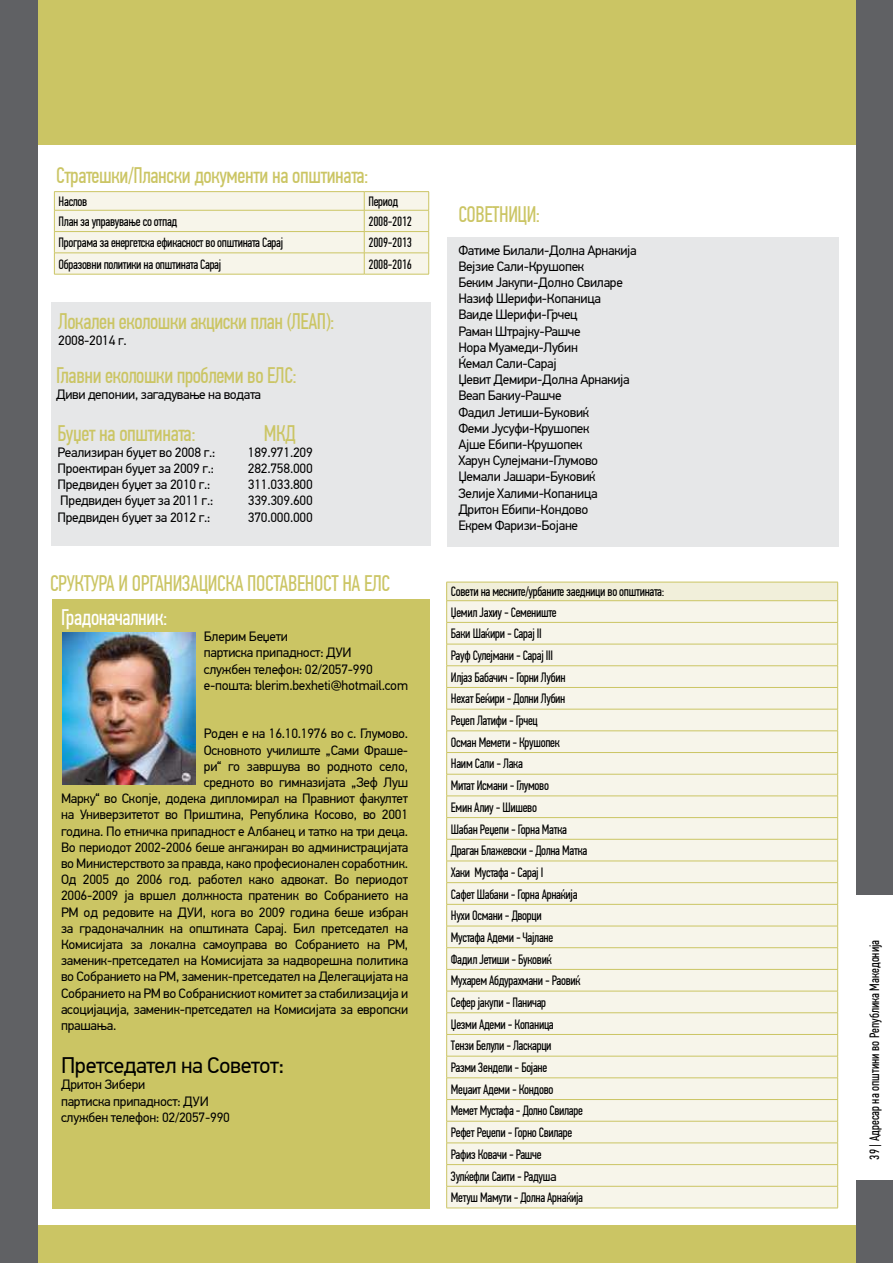
<style>
.page{position:relative;width:893px;height:1263px;background:#fff}
.page>*{position:absolute;margin:0;border:0;box-sizing:border-box;transform-origin:0 0}
.t1{font:22.5px "PF Din Text Comp Pro";letter-spacing:-.015em;color:#cbc564}
.t2{font:22.5px "PF1 Din Text Pro";letter-spacing:-.02em;color:#000}
.t3{font:22.5px "PF Din Text Comp Pro";letter-spacing:-.015em;color:#fff}
.t4{font:13.5px/16.2px "PF1 Din Text Pro";letter-spacing:-.02em;color:#000}
.t5{font:13.5px/21.8px "PF Din Text Comp Pro";letter-spacing:-.02em;color:#000}
.t6{font:13.5px "PF Din Text Comp Pro";color:#000}
.s1{font-family:"PF1 Din Text Pro"}
</style>
<div class="page">
<div style="left:0;top:1225px;width:893px;height:38px;background:#cbc564"></div>
<div style="left:7px;top:0;width:886px;height:145px;background:#cbc564"></div>
<div style="left:0;top:0;width:37px;height:1263px;background:#606164"></div>
<div style="left:856px;top:0;width:37px;height:894px;background:#606164"></div>
<div style="left:856px;top:1181px;width:37px;height:82px;background:#606164"></div>
<div style="left:51px;top:302px;width:380px;height:243px;background:#e6e7e8"></div>
<div style="left:52px;top:600px;width:377px;height:609px;background:#cbc564"></div>
<div style="left:448px;top:237px;width:391px;height:310px;background:#e6e7e8"></div>
<hr style="left:54px;top:191px;width:310px;height:1px;background:#cbc564">
<hr style="left:364px;top:191px;width:65px;height:1px;background:#cbc564">
<svg style="left:54px;top:192px;width:375px;height:82px;background:#f4f2e3"></svg>
<hr style="left:54px;top:274px;width:310px;height:1px;background:#cbc564">
<hr style="left:364px;top:274px;width:65px;height:1px;background:#cbc564">
<div style="left:447px;top:582px;width:391px;height:19px;background:#f1efda"></div>
<div style="left:447px;top:601px;width:390px;height:607px;background:#f7f5ea"></div>
<hr style="left:446px;top:582px;width:392px;height:1px;background:#cbc564">
<hr style="left:446px;top:600px;width:392px;height:1px;background:#cbc564">
<hr style="left:446px;top:622px;width:392px;height:1px;background:#cbc564">
<hr style="left:446px;top:644px;width:392px;height:1px;background:#cbc564">
<hr style="left:446px;top:665px;width:392px;height:1px;background:#cbc564">
<hr style="left:446px;top:687px;width:392px;height:1px;background:#cbc564">
<hr style="left:446px;top:709px;width:392px;height:1px;background:#cbc564">
<hr style="left:446px;top:730px;width:392px;height:1px;background:#cbc564">
<hr style="left:446px;top:752px;width:392px;height:1px;background:#cbc564">
<hr style="left:446px;top:774px;width:392px;height:1px;background:#cbc564">
<hr style="left:446px;top:796px;width:392px;height:1px;background:#cbc564">
<hr style="left:446px;top:817px;width:392px;height:1px;background:#cbc564">
<hr style="left:446px;top:839px;width:392px;height:1px;background:#cbc564">
<hr style="left:446px;top:861px;width:392px;height:1px;background:#cbc564">
<hr style="left:446px;top:882px;width:392px;height:1px;background:#cbc564">
<hr style="left:446px;top:904px;width:392px;height:1px;background:#cbc564">
<hr style="left:446px;top:926px;width:392px;height:1px;background:#cbc564">
<hr style="left:446px;top:947px;width:392px;height:1px;background:#cbc564">
<hr style="left:446px;top:969px;width:392px;height:1px;background:#cbc564">
<hr style="left:446px;top:991px;width:392px;height:1px;background:#cbc564">
<hr style="left:446px;top:1012px;width:392px;height:1px;background:#cbc564">
<hr style="left:446px;top:1034px;width:392px;height:1px;background:#cbc564">
<hr style="left:446px;top:1056px;width:392px;height:1px;background:#cbc564">
<hr style="left:446px;top:1077px;width:392px;height:1px;background:#cbc564">
<hr style="left:446px;top:1099px;width:392px;height:1px;background:#cbc564">
<hr style="left:446px;top:1121px;width:392px;height:1px;background:#cbc564">
<hr style="left:446px;top:1143px;width:392px;height:1px;background:#cbc564">
<hr style="left:446px;top:1164px;width:392px;height:1px;background:#cbc564">
<hr style="left:446px;top:1186px;width:392px;height:1px;background:#cbc564">
<svg style="left:446px;top:582px;width:1px;height:626px"></svg>
<svg style="left:837px;top:582px;width:1px;height:626px"></svg>
<hr style="left:446px;top:1208px;width:392px;height:1px;background:#cbc564">
<img style="left:62px;top:632px;width:133px;height:153px">
<h1 class="t1" style="left:56px;top:162px;width:314px">Стратешки/Плански документи на општината:</h1>
<p class="t5" style="left:59px;top:191px;width:30px">Наслов</p>
<p class="t5" style="left:368px;top:191px;width:31px">Период</p>
<p class="t5" style="left:59px;top:211px;width:120px">План за управување со отпад</p>
<p class="t5" style="left:368px;top:211px;width:45px">2008-2012</p>
<p class="t5" style="left:59px;top:232px;width:226px">Програма за енергетска ефикасност во општината Сарај</p>
<p class="t5" style="left:368px;top:232px;width:45px">2009-2013</p>
<p class="t5" style="left:59px;top:253px;width:164px">Образовни политики на општината Сарај</p>
<p class="t5" style="left:368px;top:253px;width:44px">2008-2016</p>
<h1 class="t1" style="left:58px;top:308px;width:278px">Локален еколошки акциски план (ЛЕАП):</h1>
<p class="t4" style="left:58px;top:332px;width:70px">2008-2014 г.</p>
<h1 class="t1" style="left:56px;top:362px;width:242px">Главни еколошки проблеми во ЕЛС:</h1>
<p class="t4" style="left:56px;top:386px;width:206px">Диви депонии, загадување на водата</p>
<h1 class="t1" style="left:57px;top:420px;width:140px">Буџет на општината:</h1>
<h1 class="t1" style="left:264px;top:420px;width:33px">МКД</h1>
<p class="t4" style="left:57px;top:444px;width:160px">Реализиран буџет во 2008 г.:</p>
<p class="t4" style="left:248px;top:444px;width:66px">189.971.209</p>
<p class="t4" style="left:57px;top:460px;width:158px">Проектиран буџет за 2009 г.:</p>
<p class="t4" style="left:248px;top:460px;width:66px">282.758.000</p>
<p class="t4" style="left:57px;top:476px;width:155px">Предвиден буџет за 2010 г.:</p>
<p class="t4" style="left:248px;top:476px;width:66px">311.033.800</p>
<p class="t4" style="left:60px;top:493px;width:155px">Предвиден буџет за 2011 г.:</p>
<p class="t4" style="left:248px;top:493px;width:66px">339.309.600</p>
<p class="t4" style="left:57px;top:509px;width:155px">Предвиден буџет за 2012 г.:</p>
<p class="t4" style="left:248px;top:509px;width:66px">370.000.000</p>
<h1 class="t1" style="left:50px;top:570px;width:342px">СРУКТУРА И ОРГАНИЗАЦИСКА ПОСТАВЕНОСТ НА ЕЛС</h1>
<h1 class="t3" style="left:61px;top:604px;width:108px">Градоначалник:</h1>
<p class="t4" style="left:204px;top:628px;width:206px">Блерим Беџети<br>партиска припадност: ДУИ<br>службен телефон: 02/2057-990 е-пошта: blerim.bexheti@hotmail.com</p>
<p class="t4" style="left:204px;top:726px;width:206px">Роден е на 16.10.1976 во с. Глумово.</p>
<p class="t4" style="left:204px;top:742px;width:204px">Основното училиште „Сами Фр-аше-</p>
<p class="t4" style="left:204px;top:758px;width:206px">ри“ го завршува во родното село,</p>
<p class="t4" style="left:204px;top:774px;width:206px">средното во гимназијата „Зеф Луш</p>
<p class="t4" style="left:61px;top:790px;width:349px">Марку“ во Скопје, додека дипломирал на Правниот факултет</p>
<p class="t4" style="left:61px;top:807px;width:349px">на Универзитетот во Приштина, Република Косово, во 2001</p>
<p class="t4" style="left:61px;top:823px;width:349px">година. По етничка припадност е Албанец и татко на три деца.</p>
<p class="t4" style="left:61px;top:839px;width:349px">Во периодот 2002-2006 беше ангажиран во администрацијата</p>
<p class="t4" style="left:61px;top:855px;width:349px">во Министерството за правда, како професионален соработник.</p>
<p class="t4" style="left:61px;top:871px;width:349px">Од 2005 до 2006 год. работел како адвокат. Во периодот</p>
<p class="t4" style="left:61px;top:888px;width:349px">2006-2009 ја вршел должноста пратеник во Собранието на</p>
<p class="t4" style="left:61px;top:904px;width:349px">РМ од редовите на ДУИ, кога во 2009 година беше избран</p>
<p class="t4" style="left:61px;top:920px;width:349px">за градоначалник на општината Сарај. Бил претседател на</p>
<p class="t4" style="left:61px;top:936px;width:349px">Комисијата за локална самоуправа во Собранието на РМ,</p>
<p class="t4" style="left:61px;top:952px;width:349px">заменик-претседател на Комисијата за надворешна политика</p>
<p class="t4" style="left:61px;top:969px;width:349px">во Собранието на РМ, заменик-претседател на Делегацијата на</p>
<p class="t4" style="left:61px;top:985px;width:349px">Собранието на РМ во Собранискиот комитет за стабилизација и</p>
<p class="t4" style="left:61px;top:1001px;width:349px">асоцијација, заменик-претседател на Комисијата за европски</p>
<p class="t4" style="left:61px;top:1017px;width:57px">прашања.</p>
<h1 class="t2" style="left:61px;top:1052px;width:225px">Претседател на Советот:</h1>
<p class="t4" style="left:61px;top:1077px;width:170px">Дритон Зибери<br>партиска припадност: ДУИ службен телефон: 02/2057-990</p>
<h1 class="t1" style="left:458px;top:202px;width:83px">СОВЕТНИЦИ:</h1>
<p class="t4" style="left:458px;top:242px;width:180px">Фатиме Билали-Долна Арнакија<br>Вејзие Сали-Крушопек<br>Беким Јакупи-Долно Свиларе<br>Назиф Шерифи-Копаница<br>Ваиде Шерифи-Грчец<br>Раман Штрајку-Рашче<br>Нора Муамеди-Лубин<br>Ќемал Сали-Сарај<br>Џевит Демири-Долна Арнакија<br>Веап Бакиу-Рашче<br>Фадил Јетиши-Буковиќ<br>Феми Јусуфи-Крушопек<br>Ајше Ебипи-Крушопек<br>Харун Сулејмани-Глумово<br>Џемали Јашари-Буковиќ<br>Зелије Халими-Копаница<br>Дритон Ебипи-Кондово<br>Екрем Фаризи-Бојане</p>
<p class="t5" style="left:451px;top:582px;width:215px;line-height:20.1px">Совети на месните/урбаните заедници во општината:<br>Џемил Јахиу - Семениште</p>
<p class="t5" style="left:451px;top:623px;width:138px">Баки Шаќири - Сарај II<br>Рауф Сулејмани - Сарај III<br>Илјаз Бабачич - Горни Лубин<br>Нехат Беќири - Долни Лубин<br>Реџеп Латифи - Грчец<br>Осман Мемети - Крушопек<br>Наим Сали - Лака<br>Митат Исмани - Глумово<br>Емин Алиу - Шишево<br>Шабан Реџепи - Горна Матка<br>Драган Блажевски - Долна Матка<br>Хаки Мустафа - Сарај I<br>Сафет Шабани - Горна Арнаќија<br>Нухи Османи - Дворци<br>Мустафа Адеми - Чајлане<br>Фадил Јетиши - Буковиќ<br>Мухарем Абдурахмани - Раовиќ<br>Сефер јакупи - Паничар<br>Џезми Адеми - Копаница<br>Тензи Белули - Ласкарци<br>Разми Зендели - Бојане<br>Меџаит Адеми - Кондово<br>Мемет Мустафа - Долно Свиларе<br>Рефет Реџепи - Горно Свиларе<br>Рафиз Ковачи - Рашче<br>Зулќефли Саити - Радуш<span class="s1">а<br></span>Метуш Мамути - Долна Арнаќија</p>
<p class="t6" style="left:867px;top:1159px;width:221px;rotate:-90deg">39 | Адресар на општини во Република Македонија</p>
</div>
